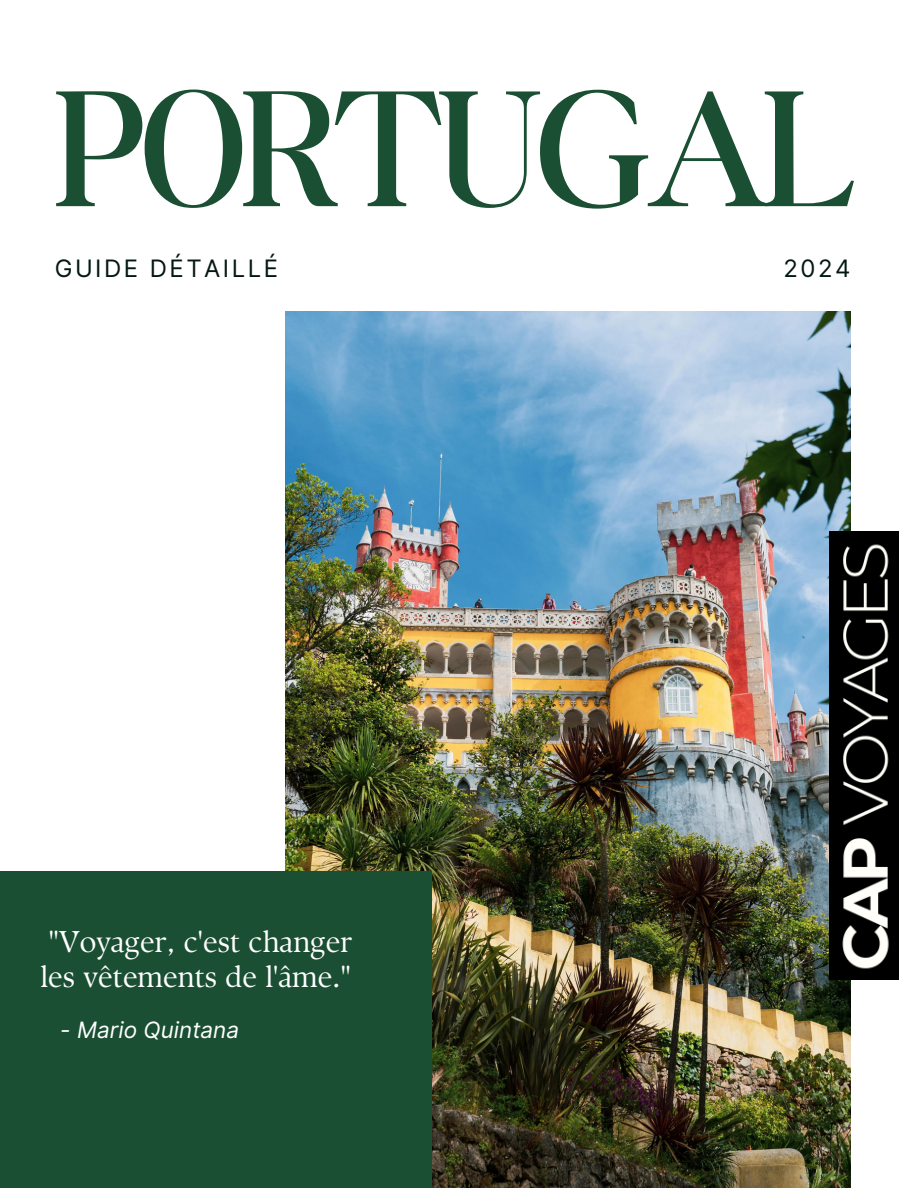
<style>
.page{position:relative;width:918px;height:1188px;background:#fff}
.page>*{position:absolute;margin:0;border:0;box-sizing:border-box;transform-origin:0 0}
.t1{font:300 177px "Boston Angel";letter-spacing:-.02em;color:#1b4f33}
.t2{font:30px/34.8px "TY Serif D";color:#fff}
.t3{font:24px "Inter";letter-spacing:.105em;color:#031812}
.t4{font:italic 22.5px "Inter";color:#fff}
</style>
<div class="page">
<img style="left:285px;top:312px;width:565px;height:876px">
<div style="left:0;top:871px;width:431px;height:317px;background:#1b4f33"></div>
<img style="left:829px;top:531px;width:70px;height:449px">
<p class="t1" style="left:55px;top:43px;width:801px">PORTUGAL</p>
<p class="t3" style="left:55px;top:254px;width:225px">GUIDE DÉTAILLÉ</p>
<p class="t3" style="left:784px;top:254px;width:68px">2024</p>
<p class="t2" style="left:40px;top:924px;width:314px">"Voyager, c'est changer les vêtements de l'âme."</p>
<p class="t4" style="left:60px;top:1016px;width:180px">- Mario Quintana</p>
</div>
